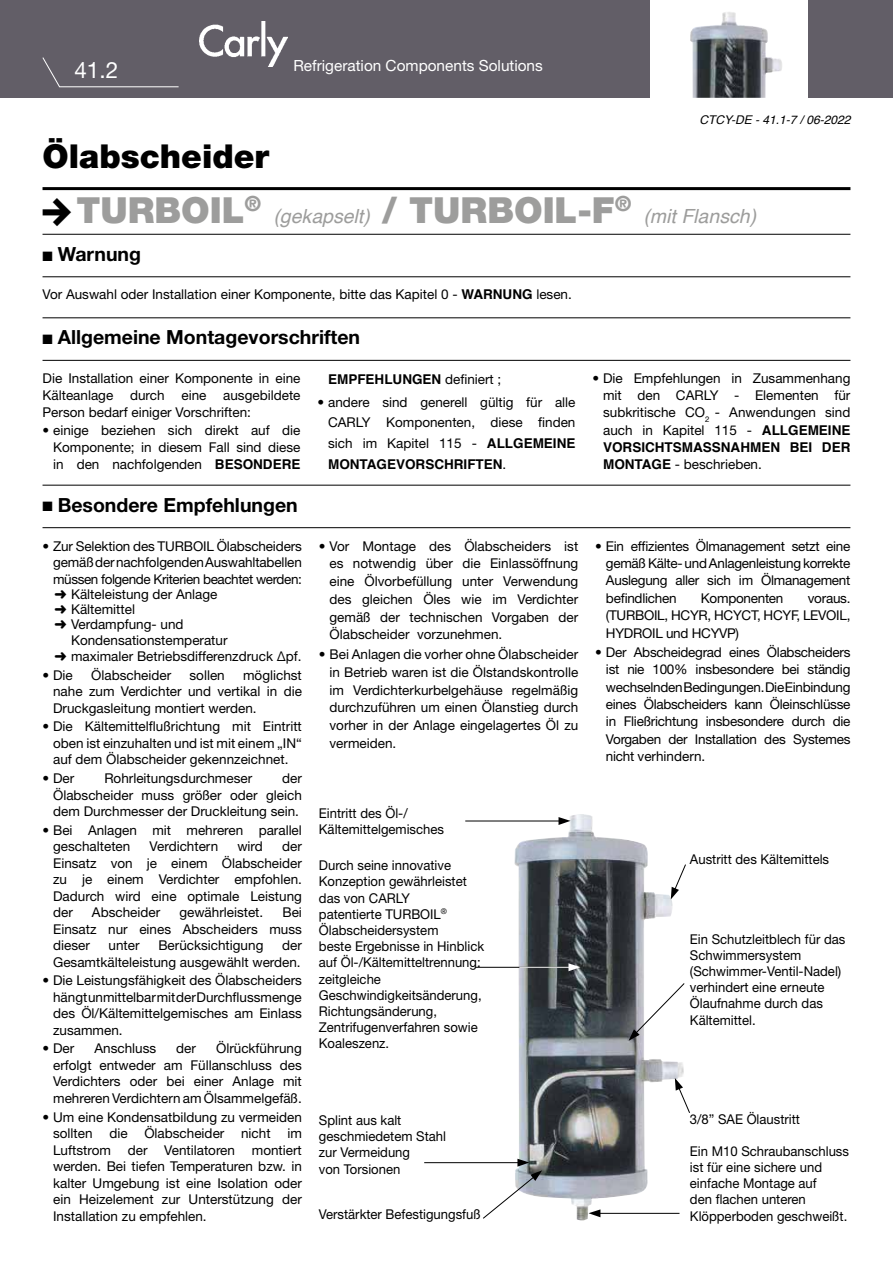
<style>
.page{position:relative;width:893px;height:1263px;background:#fff}
.page>*{position:absolute;margin:0;border:0;box-sizing:border-box;transform-origin:0 0}
.t1{font:900 36px "Helvetica Neue LT Pro";color:#9d9d9c}
.t2{font:900 33px "Helvetica Neue LT Pro";color:#000}
.t3{font:22.5px "Helvetica Neue LT Pro";color:#fff}
.t4{font:700 19.5px "Helvetica Neue LT Pro";color:#000}
.t5{font:italic 19.5px "Helvetica";color:#9d9d9c}
.t6{font:15.3px "Helvetica Neue LT Pro";color:#fff}
.t7{font:13.5px/16.5px "Helvetica Neue LT Pro";color:#000;text-align:justify}
.t8{font:700 13.5px "Helvetica";color:#000}
.t9{font:13.5px "Helvetica Neue LT Pro";letter-spacing:-.03em;color:#000}
.t10{font:13.5px "Helvetica Neue LT Pro";letter-spacing:-.02em;color:#000}
.t11{font:italic 12px "Helvetica";color:#000}
.s1{font-family:"Helvetica Neue LT Pro";font-weight:900;font-style:normal;font-size:36px}
.s2{font-family:"Helvetica";font-weight:700}
.s3{font-family:"Helvetica Neue LT Pro";font-weight:400}
</style>
<div class="page">
<div style="left:0;top:0;width:893px;height:98px;background:#625e67"></div>
<hr style="left:43px;top:187px;width:807px;height:3px;background:#000">
<hr style="left:43px;top:234px;width:807px;height:1px;background:#000">
<hr style="left:43px;top:276px;width:807px;height:1px;background:#000">
<div style="left:651px;top:0;width:157px;height:101px;background:#fff"></div>
<img style="left:200px;top:21px;width:87px;height:45px">
<svg style="left:42px;top:57px;width:137px;height:31px"></svg>
<img style="left:690px;top:12px;width:92px;height:86px">
<img style="left:514px;top:814px;width:170px;height:407px">
<hr style="left:465px;top:821px;width:95px;height:1px;background:#000">
<svg style="left:558px;top:817px;width:12px;height:8px"></svg>
<hr style="left:475px;top:967px;width:95px;height:1px;background:#000">
<svg style="left:568px;top:963px;width:12px;height:8px"></svg>
<hr style="left:519px;top:967px;width:51px;height:1px;background:#fff">
<hr style="left:424px;top:1162px;width:95px;height:1px;background:#000">
<svg style="left:482px;top:1159px;width:60px;height:60px"></svg>
<hr style="left:599px;top:1213px;width:80px;height:1px;background:#000">
<svg style="left:588px;top:1209px;width:12px;height:8px"></svg>
<svg style="left:675px;top:1078px;width:15px;height:36px"></svg>
<svg style="left:671px;top:864px;width:15px;height:35px"></svg>
<svg style="left:629px;top:982px;width:56px;height:59px"></svg>
<hr style="left:43px;top:317px;width:807px;height:1px;background:#000">
<hr style="left:43px;top:360px;width:807px;height:1px;background:#000">
<hr style="left:43px;top:485px;width:807px;height:1px;background:#000">
<hr style="left:43px;top:527px;width:807px;height:1px;background:#000">
<h3 class="t3" style="left:74px;top:56px;width:45px">41.2</h3>
<p class="t6" style="left:293px;top:56px;width:251px">Refrigeration Components Solutions</p>
<h2 class="t2" style="left:43px;top:137px;width:228px">Ölabscheider</h2>
<h1 class="t1" style="left:77px;top:188px;width:186px">TURBOIL<sup>®</sup></h1>
<h3 class="t5" style="left:273px;top:201px;width:360px">(gekapselt) <span class="s1">/ TURBOIL-F</span><sup>®</sup></h3>
<h3 class="t4" style="left:43px;top:241px;width:100px">■ Warnung</h3>
<p class="t7" style="left:43px;top:286px;width:531px">Vor Auswahl oder Installation einer Komponente, bitte das Kapitel 0 - <span class="s2">WARNUNG</span> lesen.</p>
<h3 class="t4" style="left:43px;top:324px;width:319px">■ Allgemeine Montagevorschriften</h3>
<p class="t11" style="left:699px;top:110px;width:152px">CTCY-DE - 41.1-7 / 06-2022</p>
<h3 class="t5" style="left:643px;top:201px;width:114px">(mit Flansch)</h3>
<p class="t7" style="left:43px;top:370px;width:259px">Die Installation einer Komponente in eine Kälteanlage durch eine ausgebildete Person bedarf einiger Vorschriften:</p>
<p class="t7" style="left:53px;top:422px;width:249px;text-indent:-11px">• einige beziehen sich direkt auf die Komponente; in diesem Fall sind diese in den nachfolgenden <span class="s2">BESONDERE</span></p>
<h3 class="t4" style="left:43px;top:492px;width:257px">■ Besondere Empfehlungen</h3>
<p class="t7" style="left:43px;top:537px;width:261px">• Zur Selektion des TURBOIL Ölabscheiders</p>
<p class="t7" style="left:53px;top:554px;width:250px">gemäß der nachfolgenden Auswahltabellen</p>
<p class="t9" style="left:53px;top:570px;width:250px">müssen folgende Kriterien beachtet werden:</p>
<p class="t7" style="left:55px;top:585px;width:165px">➜ Kälteleistung der Anlage</p>
<p class="t7" style="left:55px;top:601px;width:82px">➜ Kältemittel</p>
<p class="t7" style="left:55px;top:616px;width:131px">➜ Verdampfung- und</p>
<p class="t7" style="left:71px;top:631px;width:158px">Kondensationstemperatur</p>
<p class="t7" style="left:55px;top:648px;width:249px">➜ maximaler Betriebsdifferenzdruck ∆pf.</p>
<p class="t7" style="left:43px;top:666px;width:32px">• Die</p>
<p class="t7" style="left:91px;top:666px;width:82px">Ölabscheider</p>
<p class="t7" style="left:190px;top:666px;width:37px">sollen</p>
<p class="t7" style="left:53px;top:666px;width:250px;text-indent:190px">möglichst nahe zum Verdichter und vertikal in die Druckgasleitung montiert werden.</p>
<p class="t7" style="left:53px;top:718px;width:250px;text-indent:-11px">• Die Kältemittelflußrichtung mit Eintritt oben ist einzuhalten und ist mit einem „IN“ auf dem Ölabscheider gekennzeichnet.</p>
<p class="t7" style="left:43px;top:770px;width:33px">• Der</p>
<p class="t7" style="left:104px;top:770px;width:149px">Rohrleitungsdurchmeser</p>
<p class="t7" style="left:53px;top:770px;width:250px;text-indent:229px">der Ölabscheider muss größer oder gleich dem Durchmesser der Druckleitung sein.</p>
<p class="t7" style="left:53px;top:821px;width:250px;text-indent:-11px">• Bei Anlagen mit mehreren parallel geschalteten</p>
<p class="t7" style="left:53px;top:838px;width:250px;text-indent:229px">der Einsatz von je einem Ölabscheider zu je einem Verdichter empfohlen.<br>Dadurch wird eine optimale Leistung der</p>
<p class="t7" style="left:150px;top:838px;width:70px">Verdichtern</p>
<p class="t7" style="left:237px;top:838px;width:27px">wird</p>
<p class="t7" style="left:53px;top:904px;width:250px;text-indent:229px">Bei Einsatz nur eines Abscheiders muss dieser</p>
<p class="t7" style="left:92px;top:904px;width:70px">Abscheider</p>
<p class="t7" style="left:179px;top:904px;width:85px">gewährleistet.</p>
<p class="t7" style="left:53px;top:937px;width:250px;text-align:right">der<br>Gesamtkälteleistung ausgewählt werden.</p>
<p class="t7" style="left:53px;top:972px;width:250px;text-indent:-11px">• Die Leistungsfähigkeit des Ölabscheiders hängt unmittelbar mit der Durchflussmenge des Öl/Kältemittelgemisches am Einlass zusammen.</p>
<p class="t7" style="left:43px;top:1040px;width:33px">• Der</p>
<p class="t7" style="left:94px;top:1040px;width:63px">Anschluss</p>
<p class="t7" style="left:176px;top:1040px;width:21px">der</p>
<p class="t7" style="left:109px;top:937px;width:33px">unter</p>
<p class="t7" style="left:158px;top:937px;width:107px">Berücksichtigung</p>
<p class="t7" style="left:53px;top:1040px;width:250px;text-indent:163px">Ölrückführung erfolgt entweder am Füllanschluss des Verdichters oder bei einer Anlage mit mehreren Verdichtern am Ölsammelgefäß.</p>
<p class="t7" style="left:53px;top:1108px;width:250px;text-indent:-11px">• Um eine Kondensatbildung zu vermeiden sollten die Ölabscheider nicht im Luftstrom der Ventilatoren montiert werden. Bei tiefen Temperaturen bzw. in kalter Umgebung ist eine Isolation oder ein Heizelement zur Unterstützung der Installation zu empfehlen.</p>
<p class="t8" style="left:328px;top:368px;width:175px">EMPFEHLUNGEN <span class="s3">definiert ;</span></p>
<p class="t7" style="left:328px;top:391px;width:249px;line-height:20.7px;text-indent:-11px">• andere sind generell gültig für alle CARLY Komponenten, diese finden sich im Kapitel 115 - <span class="s2">ALLGEMEINE</span></p>
<p class="t8" style="left:328px;top:453px;width:180px">MONTAGEVORSCHRIFTEN<span class="s3">.</span></p>
<p class="t7" style="left:603px;top:370px;width:249px;line-height:17.1px;text-indent:-11px">• Die Empfehlungen in Zusammenhang mit den CARLY - Elementen für subkritische CO<sub>2</sub> - Anwendungen sind auch in Kapitel 115 - <span class="s2">ALLGEMEINE</span></p>
<p class="t8" style="left:603px;top:436px;width:249px">VORSICHTSMASSNAHMEN BEI DER</p>
<p class="t7" style="left:603px;top:455px;width:160px"><span class="s2">MONTAGE</span> - beschrieben.</p>
<p class="t7" style="left:330px;top:537px;width:250px;line-height:17.7px;text-indent:-11px">• Vor Montage des Ölabscheiders ist es notwendig über die Einlassöffnung eine Ölvorbefüllung unter Verwendung des gleichen Öles wie im Verdichter gemäß der technischen Vorgaben der Ölabscheider vorzunehmen.</p>
<p class="t7" style="left:330px;top:645px;width:250px;line-height:17.7px;text-indent:-11px">• Bei Anlagen die vorher ohne Ölabscheider in Betrieb waren ist die Ölstandskontrolle im Verdichterkurbelgehäuse regelmäßig durchzuführen um einen Ölanstieg durch vorher in der Anlage eingelagertes Öl zu vermeiden.</p>
<p class="t7" style="left:319px;top:805px;width:127px">Eintritt des Öl-/<br>Kältemittelgemisches</p>
<p class="t7" style="left:319px;top:857px;width:167px;text-align:left">Durch seine innovative<br>Konzeption gewährleistet das von CARLY<br>patentierte TURBOIL<sup>®<br></sup>Ölabscheidersystem<br>beste Ergebnisse in Hinblick auf Öl-/Kältemitteltrennung: zeitgleiche<br>Geschwindigkeitsänderung,<br>Richtungsänderung,<br>Zentrifugenverfahren sowie<br>Koaleszenz.</p>
<p class="t7" style="left:606px;top:537px;width:246px;line-height:17.4px;text-indent:-11px">• Ein effizientes Ölmanagement setzt eine gemäß Kälte- und Anlagenleistung korrekte Auslegung aller sich im Ölmanagement befindlichen</p>
<p class="t10" style="left:701px;top:590px;width:84px">Komponenten</p>
<p class="t7" style="left:606px;top:589px;width:246px;line-height:17.4px;text-indent:202px">voraus. (TURBOIL, HCYR, HCYCT, HCYF, LEVOIL, HYDROIL und HCYVP)</p>
<p class="t7" style="left:606px;top:643px;width:246px;line-height:17.4px;text-indent:-11px">• Der Abscheidegrad eines Ölabscheiders ist nie 100% insbesondere bei ständig wechselnden Bedingungen. Die Einbindung eines Ölabscheiders kann Öleinschlüsse in Fließrichtung insbesondere durch die Vorgaben der Installation des Systemes nicht verhindern.</p>
<p class="t7" style="left:690px;top:851px;width:141px">Austritt des Kältemittels</p>
<p class="t7" style="left:690px;top:930px;width:157px;text-align:left">Ein Schutzleitblech für das<br>Schwimmersystem (Schwimmer-Ventil-Nadel) verhindert eine erneute<br>Ölaufnahme durch das<br>Kältemittel.</p>
<p class="t7" style="left:319px;top:1112px;width:129px;text-align:left">Splint aus kalt geschmiedetem Stahl zur Vermeidung<br>von Torsionen</p>
<p class="t7" style="left:319px;top:1206px;width:163px">Verstärkter Befestigungsfuß</p>
<p class="t7" style="left:690px;top:1110px;width:112px">3/8” SAE Ölaustritt</p>
<p class="t7" style="left:690px;top:1142px;width:161px;text-align:left">Ein M10 Schraubanschluss ist für eine sichere und einfache Montage auf<br>den flachen unteren<br>Klöpperboden geschweißt.</p>
</div>
